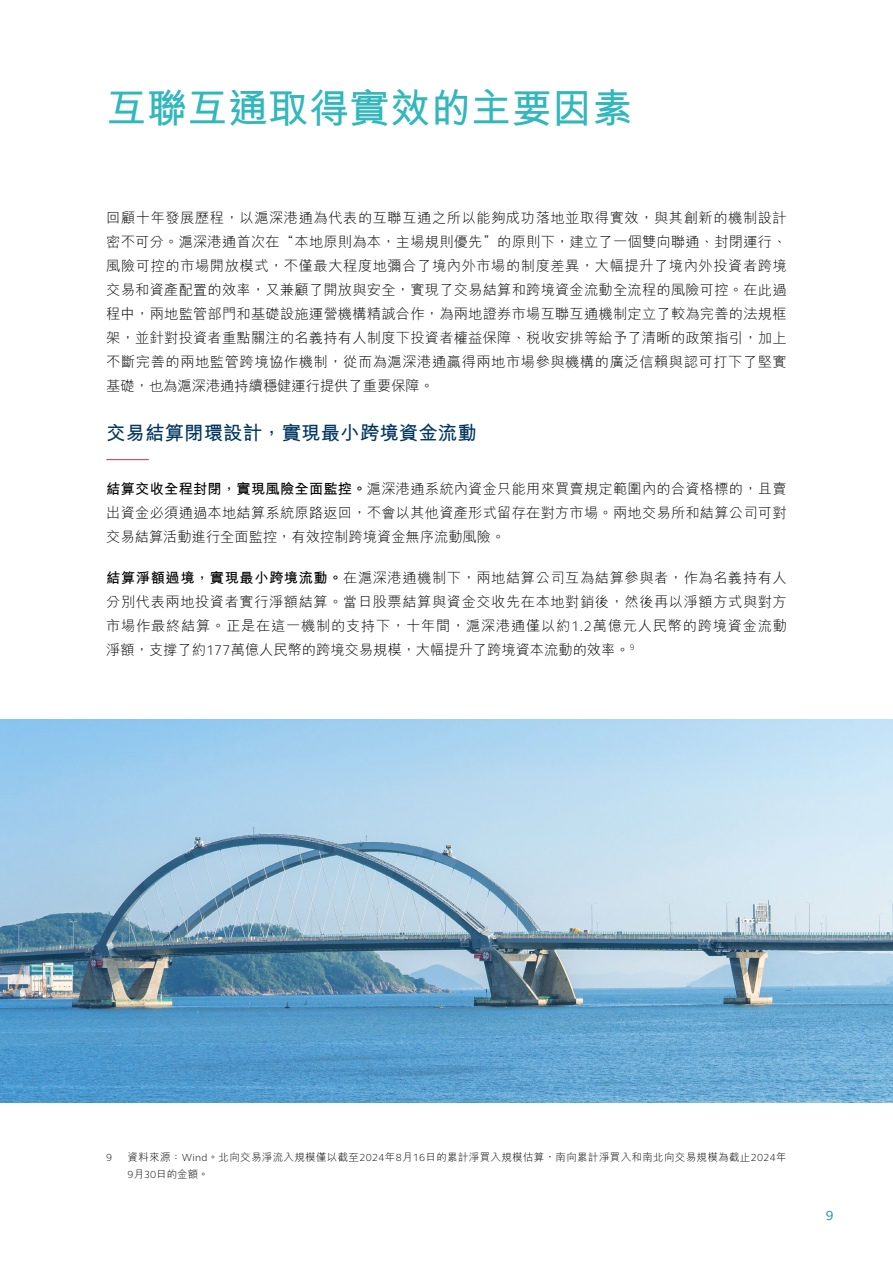
<style>
.page{position:relative;width:893px;height:1263px;background:#fff}
.page>*{position:absolute;margin:0;border:0;box-sizing:border-box;transform-origin:0 0}
.t1{font:700 40.5px "M Hei HK";color:#31b7bc}
.t2{font:700 19.5px "M Hei HK";color:#00365f}
.t3{font:300 14.25px/24px "M Hei HK";color:#000;text-align:justify}
.t4{font:13.5px "FS Elliot Pro";color:#1f8ca5}
.t5{font:300 10.5px/16.5px "M Hei HK";letter-spacing:.03em;color:#000}
.t6{font:300 10.5px "FS Elliot Pro";color:#000}
.s1{font-weight:700}
.s2{font-family:"FS Elliot Pro"}
</style>
<div class="page">
<img style="left:0;top:720px;width:893px;height:383px">
<hr style="left:106px;top:459px;width:43px;height:1px;background:#e62645">
<h1 class="t1" style="left:106px;top:78px;width:528px">互聯互通取得實效的主要因素</h1>
<p class="t3" style="left:106px;top:205px;width:682px">回顧十年發展歷程，以滬深港通為代表的互聯互通之所以能夠成功落地並取得實效，與其創新的機制設計密不可分。滬深港通首次在“本地原則為本，主場規則優先”的原則下，建立了一個雙向聯通、封閉運行、風險可控的市場開放模式，不僅最大程度地彌合了境內外市場的制度差異，大幅提升了境內外投資者跨境交易和資產配置的效率，又兼顧了開放與安全，實現了交易結算和跨境資金流動全流程的風險可控。在此過程中，兩地監管部門和基礎設施運營機構精誠合作，為兩地證券市場互聯互通機制定立了較為完善的法規框架，並針對投資者重點關注的名義持有人制度下投資者權益保障、稅收安排等給予了清晰的政策指引，加上不斷完善的兩地監管跨境協作機制，從而為滬深港通贏得兩地市場參與機構的廣泛信賴與認可打下了堅實基礎，也為滬深港通持續穩健運行提供了重要保障。</p>
<h2 class="t2" style="left:106px;top:419px;width:372px">交易結算閉環設計，實現最小跨境資金流動</h2>
<p class="t3" style="left:106px;top:476px;width:682px"><span class="s1">結算交收全程封閉，實現風險全面監控。</span>滬深港通系統內資金只能用來買賣規定範圍內的合資格標的，且賣出資金必須通過本地結算系統原路返回，不會以其他資產形式留存在對方市場。兩地交易所和結算公司可對交易結算活動進行全面監控，有效控制跨境資金無序流動風險。</p>
<p class="t3" style="left:106px;top:565px;width:682px"><span class="s1">結算淨額過境，實現最小跨境流動。</span>在滬深港通機制下，兩地結算公司互為結算參與者，作為名義持有人分別代表兩地投資者實行淨額結算。當日股票結算與資金交收先在本地對銷後，然後再以淨額方式與對方市場作最終結算。正是在這一機制的支持下，十年間，滬深港通僅以約<span class="s2">1.2</span>萬億元人民幣的跨境資金流動淨額，支撐了約<span class="s2">177</span>萬億人民幣的跨境交易規模，大幅提升了跨境資本流動的效率。<sup>9</sup></p>
<p class="t6" style="left:106px;top:1151px;width:8px">9</p>
<p class="t5" style="left:128px;top:1149px;width:660px">資料來源：<span class="s2">Wind</span>。北向交易淨流入規模僅以截至<span class="s2">2024</span>年<span class="s2">8</span>月<span class="s2">16</span>日的累計淨買入規模估算，南向累計淨買入和南北向交易規模為截止<span class="s2">2024</span>年<br><span class="s2">9</span>月<span class="s2">30</span>日的金額。</p>
<p class="t4" style="left:826px;top:1207px;width:9px">9</p>
</div>
